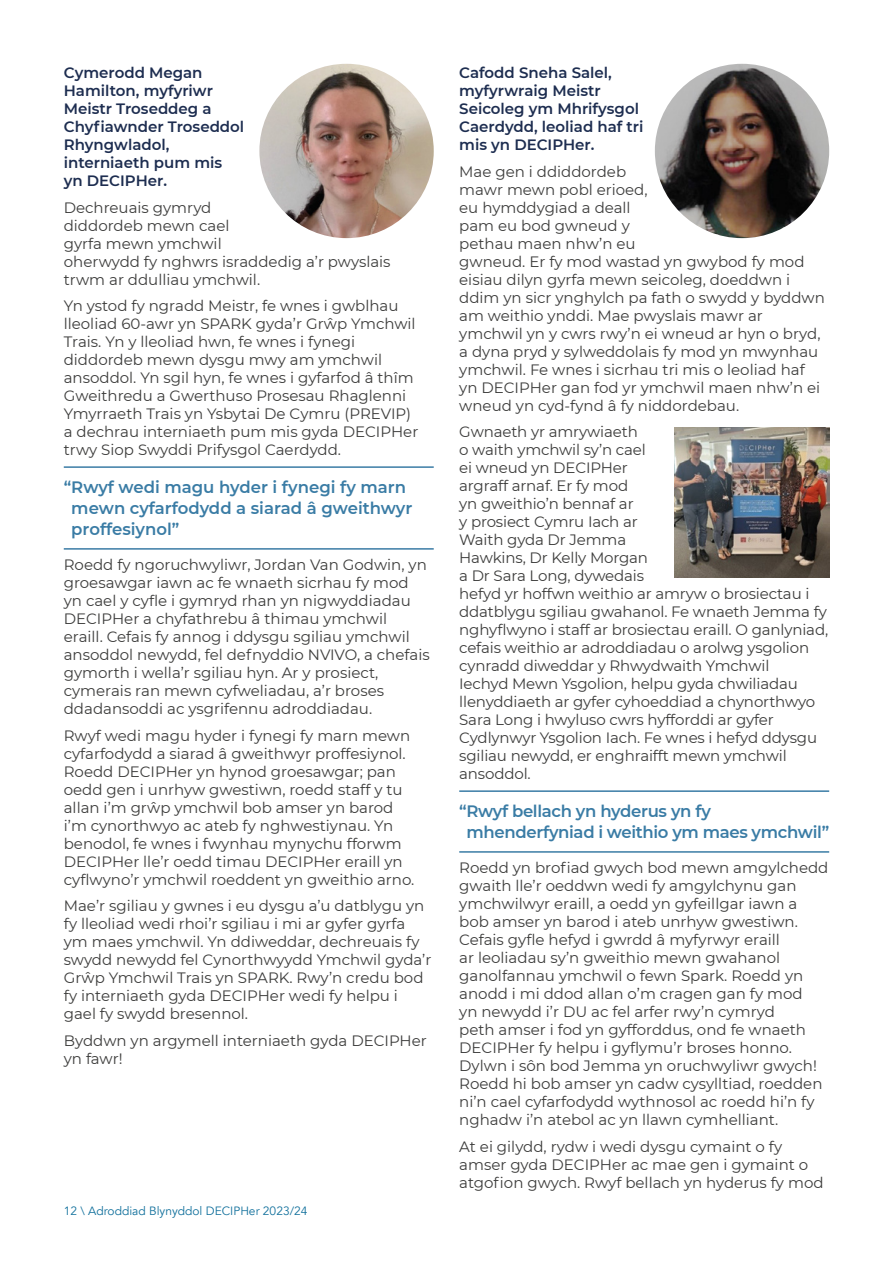
<style>
.page{position:relative;width:893px;height:1263px;background:#fff}
.page>*{position:absolute;margin:0;border:0;box-sizing:border-box;transform-origin:0 0}
.t1{font:600 16.5px/21px "Montserrat";letter-spacing:-.01em;color:#3a7ca5}
.t2{font:15px/18px "Montserrat";color:#3c3c3b}
.t3{font:600 15px/18px "Montserrat";color:#1d2d50}
.t4{font:12px "Avenir";color:#11709c}
</style>
<div class="page">
<hr style="left:64px;top:466px;width:370px;height:2px;background:#3a7ca5">
<hr style="left:64px;top:548px;width:370px;height:2px;background:#3a7ca5">
<hr style="left:459px;top:790px;width:370px;height:2px;background:#3a7ca5">
<hr style="left:459px;top:851px;width:370px;height:2px;background:#3a7ca5">
<img style="left:259px;top:64px;width:175px;height:174px;border-radius:87px">
<img style="left:655px;top:64px;width:174px;height:174px;border-radius:87px">
<img style="left:674px;top:427px;width:155px;height:150px">
<p class="t3" style="left:64px;top:63px;width:182px">Cymerodd Megan<br>Hamilton, myfyriwr<br>Meistr Troseddeg a<br>Chyfiawnder Troseddol<br>Rhyngwladol, interniaeth pum mis yn DECIPHer.</p>
<p class="t2" style="left:64px;top:198px;width:328px">Dechreuais gymryd<br>diddordeb mewn cael<br>gyrfa mewn ymchwil<br>oherwydd fy nghwrs israddedig a’r pwyslais trwm ar ddulliau ymchwil.</p>
<p class="t2" style="left:64px;top:296px;width:356px">Yn ystod fy ngradd Meistr, fe wnes i gwblhau lleoliad 60-awr yn SPARK gyda’r Grŵp Ymchwil Trais. Yn y lleoliad hwn, fe wnes i fynegi diddordeb mewn dysgu mwy am ymchwil ansoddol. Yn sgil hyn, fe wnes i gyfarfod â thîm Gweithredu a Gwerthuso Prosesau Rhaglenni Ymyrraeth Trais yn Ysbytai De Cymru (PREVIP) a dechrau interniaeth pum mis gyda DECIPHer trwy Siop Swyddi Prifysgol Caerdydd.</p>
<p class="t1" style="left:71px;top:476px;width:343px;text-indent:-8px">“Rwyf wedi magu hyder i fynegi fy marn mewn cyfarfodydd a siarad â gweithwyr proffesiynol”</p>
<p class="t2" style="left:64px;top:555px;width:367px">Roedd fy ngoruchwyliwr, Jordan Van Godwin, yn groesawgar iawn ac fe wnaeth sicrhau fy mod yn cael y cyfle i gymryd rhan yn nigwyddiadau DECIPHer a chyfathrebu â thimau ymchwil eraill. Cefais fy annog i ddysgu sgiliau ymchwil ansoddol newydd, fel defnyddio NVIVO, a chefais gymorth i wella’r sgiliau hyn. Ar y prosiect, cymerais ran mewn cyfweliadau, a’r broses ddadansoddi ac ysgrifennu adroddiadau.</p>
<p class="t2" style="left:64px;top:726px;width:352px">Rwyf wedi magu hyder i fynegi fy marn mewn cyfarfodydd a siarad â gweithwyr proffesiynol.<br>Roedd DECIPHer yn hynod groesawgar; pan oedd gen i unrhyw gwestiwn, roedd staff y tu allan i’m grŵp ymchwil bob amser yn barod i’m cynorthwyo ac ateb fy nghwestiynau. Yn benodol, fe wnes i fwynhau mynychu fforwm DECIPHer lle’r oedd timau DECIPHer eraill yn cyflwyno’r ymchwil roeddent yn gweithio arno.</p>
<p class="t2" style="left:64px;top:896px;width:369px">Mae’r sgiliau y gwnes i eu dysgu a’u datblygu yn fy lleoliad wedi rhoi’r sgiliau i mi ar gyfer gyrfa ym maes ymchwil. Yn ddiweddar, dechreuais fy swydd newydd fel Cynorthwyydd Ymchwil gyda’r Grŵp Ymchwil Trais yn SPARK. Rwy’n credu bod fy interniaeth gyda DECIPHer wedi fy helpu i gael fy swydd bresennol.</p>
<p class="t2" style="left:64px;top:1031px;width:365px">Byddwn yn argymell interniaeth gyda DECIPHer yn fawr!</p>
<p class="t4" style="left:64px;top:1204px;width:245px">12 \ Adroddiad Blynyddol DECIPHer 2023/24</p>
<p class="t3" style="left:459px;top:63px;width:186px">Cafodd Sneha Salel, myfyrwraig Meistr<br>Seicoleg ym Mhrifysgol<br>Caerdydd, leoliad haf tri mis yn DECIPHer.</p>
<p class="t2" style="left:459px;top:162px;width:367px">Mae gen i ddiddordeb<br>mawr mewn pobl erioed,<br>eu hymddygiad a deall<br>pam eu bod gwneud y<br>pethau maen nhw’n eu<br>gwneud. Er fy mod wastad yn gwybod fy mod eisiau dilyn gyrfa mewn seicoleg, doeddwn i ddim yn sicr ynghylch pa fath o swydd y byddwn am weithio ynddi. Mae pwyslais mawr ar ymchwil yn y cwrs rwy’n ei wneud ar hyn o bryd, a dyna pryd y sylweddolais fy mod yn mwynhau ymchwil. Fe wnes i sicrhau tri mis o leoliad haf yn DECIPHer gan fod yr ymchwil maen nhw’n ei wneud yn cyd-fynd â fy niddordebau.</p>
<p class="t2" style="left:459px;top:422px;width:370px">Gwnaeth yr amrywiaeth<br>o waith ymchwil sy’n cael<br>ei wneud yn DECIPHer<br>argraff arnaf. Er fy mod<br>yn gweithio’n bennaf ar<br>y prosiect Cymru Iach ar<br>Waith gyda Dr Jemma<br>Hawkins, Dr Kelly Morgan<br>a Dr Sara Long, dywedais<br>hefyd yr hoffwn weithio ar amryw o brosiectau i ddatblygu sgiliau gwahanol. Fe wnaeth Jemma fy nghyflwyno i staff ar brosiectau eraill. O ganlyniad, cefais weithio ar adroddiadau o arolwg ysgolion cynradd diweddar y Rhwydwaith Ymchwil<br>Iechyd Mewn Ysgolion, helpu gyda chwiliadau llenyddiaeth ar gyfer cyhoeddiad a chynorthwyo Sara Long i hwyluso cwrs hyfforddi ar gyfer Cydlynwyr Ysgolion Iach. Fe wnes i hefyd ddysgu sgiliau newydd, er enghraifft mewn ymchwil ansoddol.</p>
<p class="t1" style="left:466px;top:800px;width:364px;text-indent:-7px">“Rwyf bellach yn hyderus yn fy mhenderfyniad i weithio ym maes ymchwil”</p>
<p class="t2" style="left:459px;top:858px;width:371px">Roedd yn brofiad gwych bod mewn amgylchedd gwaith lle’r oeddwn wedi fy amgylchynu gan ymchwilwyr eraill, a oedd yn gyfeillgar iawn a bob amser yn barod i ateb unrhyw gwestiwn.<br>Cefais gyfle hefyd i gwrdd â myfyrwyr eraill<br>ar leoliadau sy’n gweithio mewn gwahanol ganolfannau ymchwil o fewn Spark. Roedd yn anodd i mi ddod allan o’m cragen gan fy mod<br>yn newydd i’r DU ac fel arfer rwy’n cymryd<br>peth amser i fod yn gyfforddus, ond fe wnaeth DECIPHer fy helpu i gyflymu’r broses honno.<br>Dylwn i sôn bod Jemma yn oruchwyliwr gwych!<br>Roedd hi bob amser yn cadw cysylltiad, roedden ni’n cael cyfarfodydd wythnosol ac roedd hi’n fy nghadw i’n atebol ac yn llawn cymhelliant.</p>
<p class="t2" style="left:459px;top:1137px;width:366px">At ei gilydd, rydw i wedi dysgu cymaint o fy amser gyda DECIPHer ac mae gen i gymaint o atgofion gwych. Rwyf bellach yn hyderus fy mod</p>
</div>
